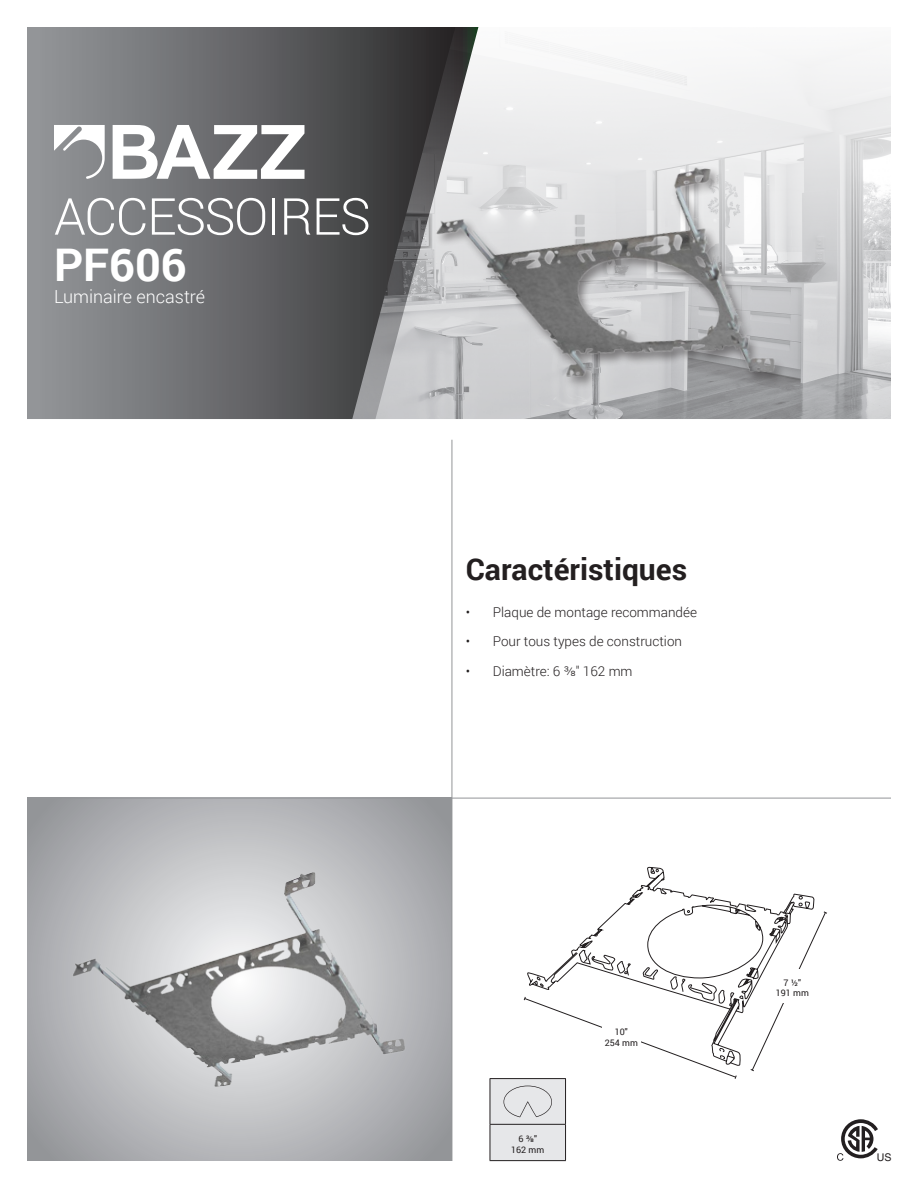
<style>
.page{position:relative;width:918px;height:1188px;background:#fff}
.page>*{position:absolute;margin:0;border:0;box-sizing:border-box;transform-origin:0 0}
.serie{font:300 51px "Roboto";letter-spacing:-.025em;color:#fff}
.code_produit{font:700 45px "Roboto";color:#fff}
.moyen_titre{font:700 30px "Roboto";color:#231f20}
.code_produit-2{font:300 18px "Roboto";color:#fff}
.t1{font:300 13.5px "Roboto";color:#231f20}
.t2{font:10.65px "Helvetica";color:#231f20}
.mesure{font:9px/10.8px "Roboto";color:#231f20;text-align:center}
</style>
<div class="page">
<svg style="left:837px;top:1119px;width:41px;height:42px"></svg>
<svg style="left:27px;top:27px;width:325px;height:392px;background:#6f7073"></svg>
<img style="left:352px;top:27px;width:539px;height:392px">
<svg style="left:54px;top:125px;width:51px;height:54px"></svg>
<svg style="left:113px;top:125px;width:192px;height:54px"></svg>
<img style="left:429px;top:149px;width:377px;height:250px">
<svg style="left:27px;top:799px;width:425px;height:362px;background:#afb0b3"></svg>
<img style="left:73px;top:873px;width:333px;height:213px">
<hr style="left:452px;top:440px;width:1px;height:721px;background:#939598">
<hr style="left:27px;top:798px;width:864px;height:1px;background:#939598">
<svg style="left:750px;top:911px;width:77px;height:161px"></svg>
<svg style="left:490px;top:997px;width:247px;height:164px"></svg>
<svg style="left:527px;top:866px;width:288px;height:200px"></svg>
<p class="serie" style="left:54px;top:181px;width:318px">ACCESSOIRES</p>
<p class="code_produit" style="left:54px;top:233px;width:134px">PF606</p>
<p class="code_produit-2" style="left:54px;top:284px;width:153px">Luminaire encastré</p>
<p class="moyen_titre" style="left:466px;top:548px;width:223px">Caractéristiques</p>
<p class="t1" style="left:466px;top:602px;width:233px">• Plaque de montage recommandée</p>
<p class="t1" style="left:466px;top:632px;width:218px">• Pour tous types de construction</p>
<p class="t1" style="left:466px;top:662px;width:168px">• Diamètre: 6 ⅜" 162 mm</p>
<p class="mesure" style="left:511px;top:1133px;width:35px">6 ⅜"<br>162 mm</p>
<p class="mesure" style="left:605px;top:1026px;width:35px">10"<br>254 mm</p>
<p class="mesure" style="left:776px;top:977px;width:35px">7 ½"<br>191 mm</p>
<p class="t2" style="left:877px;top:1151px;width:16px">US</p>
</div>
